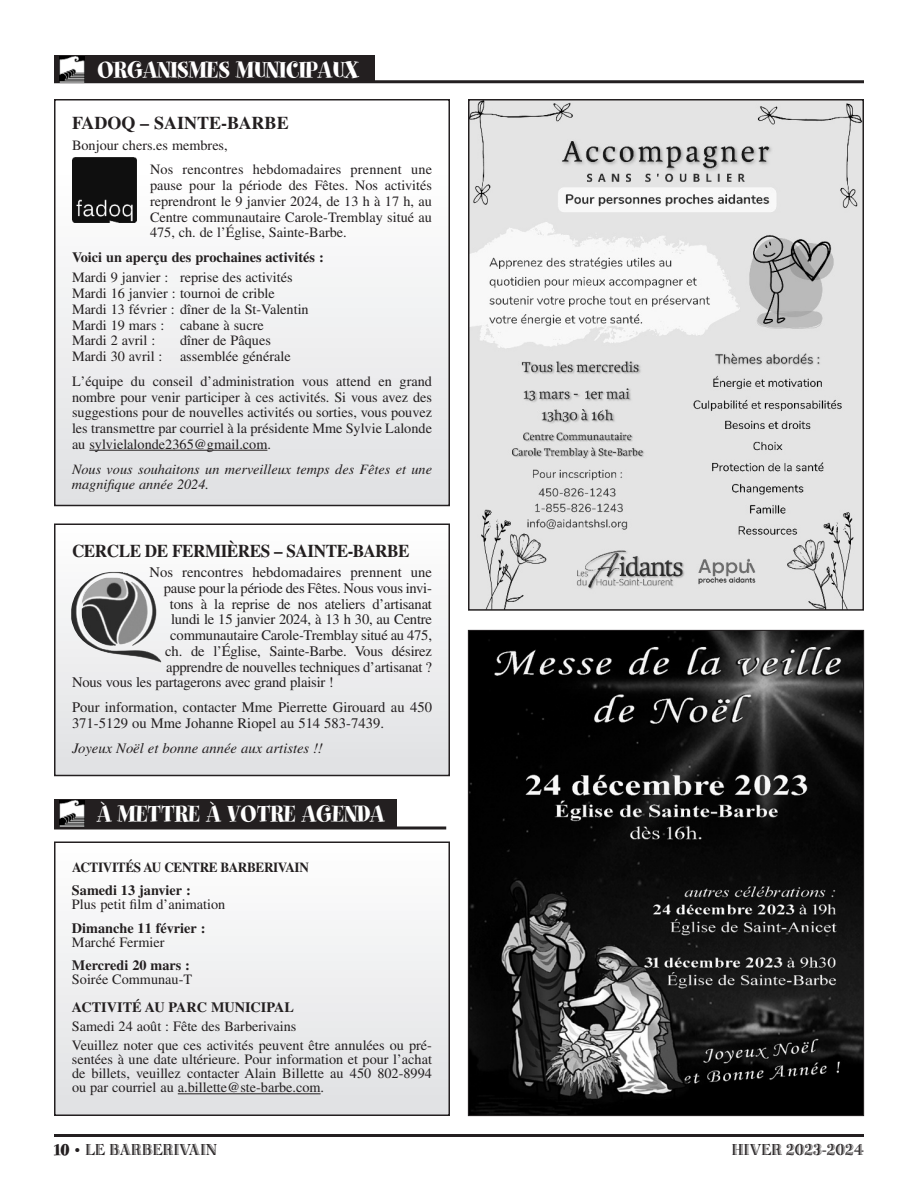
<style>
.page{position:relative;width:918px;height:1188px;background:#fff}
.page>*{position:absolute;margin:0;border:0;box-sizing:border-box;transform-origin:0 0}
.t1{font:25.5px "Spumoni LP";letter-spacing:.005em;color:#fff}
.t2{font:700 18px "Times";letter-spacing:-.025em;color:#231f20;scale:.95 1}
.t3{font:700 18px "Times";color:#231f20}
.t4{font:16.5px "Bertie Plain";color:#231f20}
.t5{font:14.7px/15.8px "Times";letter-spacing:-.015em;color:#231f20}
.t6{font:14.7px "Times";letter-spacing:.005em;color:#231f20}
.t7{font:italic 14.7px "Times";color:#231f20}
.t8{font:14.25px/15.8px "Times";color:#231f20}
.t9{font:700 14.25px "Times";color:#231f20}
.t10{font:italic 14.25px/15.8px "Times";color:#231f20}
.t11{font:700 13.8px "Times";letter-spacing:-.025em;color:#231f20;scale:.95 1}
.s1{font-family:"Spumoni LP";font-size:21px}
.s2{font-family:"Times";font-size:15px}
</style>
<div class="page">
<div style="left:54px;top:843px;width:396px;height:273px;background:linear-gradient(to bottom,#fefefe,#e0e1e3)"></div>
<div style="left:54px;top:841px;width:396px;height:275px;border:2px solid #231f20"></div>
<div style="left:54px;top:525px;width:396px;height:251px;background:linear-gradient(to bottom,#fefefe,#e0e1e3)"></div>
<div style="left:54px;top:174px;width:396px;height:331px;background:linear-gradient(to bottom,#fefefe,#e0e1e3)"></div>
<div style="left:54px;top:524px;width:396px;height:252px;border:2px solid #231f20"></div>
<div style="left:54px;top:99px;width:396px;height:407px;border:2px solid #231f20"></div>
<hr style="left:54px;top:1134px;width:810px;height:3px;background:#231f20">
<div style="left:54px;top:56px;width:321px;height:27px;background:#231f20"></div>
<hr style="left:54px;top:80px;width:810px;height:3px;background:#231f20">
<hr style="left:54px;top:826px;width:392px;height:3px;background:#231f20">
<img style="left:59px;top:56px;width:26px;height:26px">
<hr style="left:89px;top:450px;width:178px;height:1px;background:#231f20">
<hr style="left:178px;top:1093px;width:143px;height:1px;background:#231f20">
<img style="left:72px;top:158px;width:65px;height:64px">
<img style="left:71px;top:572px;width:91px;height:91px">
<img style="left:471px;top:102px;width:390px;height:506px">
<div style="left:468px;top:99px;width:396px;height:512px;border:2px solid #231f20"></div>
<img style="left:470px;top:632px;width:392px;height:482px">
<div style="left:54px;top:799px;width:343px;height:28px;background:#231f20"></div>
<img style="left:59px;top:800px;width:26px;height:26px">
<h1 class="t1" style="left:97px;top:61px;width:263px">ORGANISMES MUNICIPAUX</h1>
<p class="t3" style="left:72px;top:117px;width:218px">FADOQ – SAINTE-BARBE</p>
<p class="t8" style="left:150px;top:134px;width:284px;line-height:24.8px;text-indent:-78px">Bonjour chers.es membres,<br>Nos rencontres hebdomadaires prennent une</p>
<p class="t8" style="left:150px;top:179px;width:283px;text-align:justify">pause pour la période des Fêtes. Nos activités reprendront le 9 janvier 2024, de 13 h à 17 h, au Centre communautaire Carole-Tremblay situé au 475, ch. de l’Église, Sainte-Barbe.</p>
<p class="t9" style="left:72px;top:252px;width:253px">Voici un aperçu des prochaines activités :</p>
<p class="t8" style="left:72px;top:271px;width:238px">Mardi 9 janvier : reprise des activités<br>Mardi 16 janvier : tournoi de crible<br>Mardi 13 février : dîner de la St-Valentin<br>Mardi 19 mars : cabane à sucre<br>Mardi 2 avril :</p>
<p class="t8" style="left:72px;top:334px;width:220px;text-indent:108px">dîner de Pâques<br>Mardi 30 avril : assemblée générale</p>
<p class="t8" style="left:72px;top:375px;width:362px;text-align:justify">L’équipe du conseil d’administration vous attend en grand nombre pour venir participer à ces activités. Si vous avez des suggestions pour de nouvelles activités ou sorties, vous pouvez les transmettre par courriel à la présidente Mme Sylvie Lalonde au sylvielalonde2365@gmail.com.</p>
<p class="t10" style="left:72px;top:462px;width:361px">Nous vous souhaitons un merveilleux temps des Fêtes et une magnifique année 2024.</p>
<p class="t2" style="left:72px;top:545px;width:357px">CERCLE DE FERMIÈRES – SAINTE-BARBE</p>
<p class="t6" style="left:150px;top:567px;width:284px">Nos rencontres hebdomadaires prennent une</p>
<p class="t5" style="left:164px;top:581px;width:270px">pause pour la période des Fêtes. Nous vous invi-</p>
<p class="t5" style="left:170px;top:597px;width:264px">tons à la reprise de nos ateliers d’artisanat</p>
<p class="t5" style="left:171px;top:613px;width:263px">lundi le 15 janvier 2024, à 13 h 30, au Centre</p>
<p class="t5" style="left:170px;top:629px;width:263px">communautaire Carole-Tremblay situé au 475,</p>
<p class="t5" style="left:165px;top:644px;width:268px">ch. de l’Église, Sainte-Barbe. Vous désirez</p>
<p class="t5" style="left:166px;top:660px;width:267px">apprendre de nouvelles techniques d’artisanat ?</p>
<p class="t5" style="left:72px;top:676px;width:263px">Nous vous les partagerons avec grand plaisir !</p>
<p class="t5" style="left:72px;top:701px;width:362px">Pour information, contacter Mme Pierrette Girouard au 450<br>371-5129 ou Mme Johanne Riopel au 514 583-7439.</p>
<p class="t7" style="left:72px;top:743px;width:253px">Joyeux Noël et bonne année aux artistes !!</p>
<h1 class="t1" style="left:97px;top:805px;width:289px">À METTRE À VOTRE AGENDA</h1>
<p class="t11" style="left:72px;top:863px;width:251px">ACTIVITÉS AU CENTRE BARBERIVAIN</p>
<p class="t9" style="left:72px;top:886px;width:120px">Samedi 13 janvier :</p>
<p class="t8" style="left:72px;top:898px;width:155px">Plus petit film d’animation</p>
<p class="t9" style="left:72px;top:923px;width:135px">Dimanche 11 février :</p>
<p class="t8" style="left:72px;top:936px;width:94px">Marché Fermier</p>
<p class="t9" style="left:72px;top:961px;width:120px">Mercredi 20 mars :</p>
<p class="t8" style="left:72px;top:973px;width:122px">Soirée Communau-T</p>
<p class="t9" style="left:72px;top:1003px;width:223px">ACTIVITÉ AU PARC MUNICIPAL</p>
<p class="t8" style="left:72px;top:1018px;width:362px;line-height:18.8px">Samedi 24 août : Fête des Barberivains<br>Veuillez noter que ces activités peuvent être annulées ou pré-</p>
<p class="t8" style="left:72px;top:1053px;width:362px;line-height:14.2px;text-align:justify">sentées à une date ultérieure. Pour information et pour l’achat de billets, veuillez contacter Alain Billette au 450 802-8994 ou par courriel au a.billette@ste-barbe.com.</p>
<p class="t4" style="left:54px;top:1144px;width:164px"><span class="s1">10</span> <span class="s2">•</span> LE BARBERIVAIN</p>
<p class="t4" style="left:732px;top:1144px;width:134px">HIVER 2023-2024</p>
</div>
